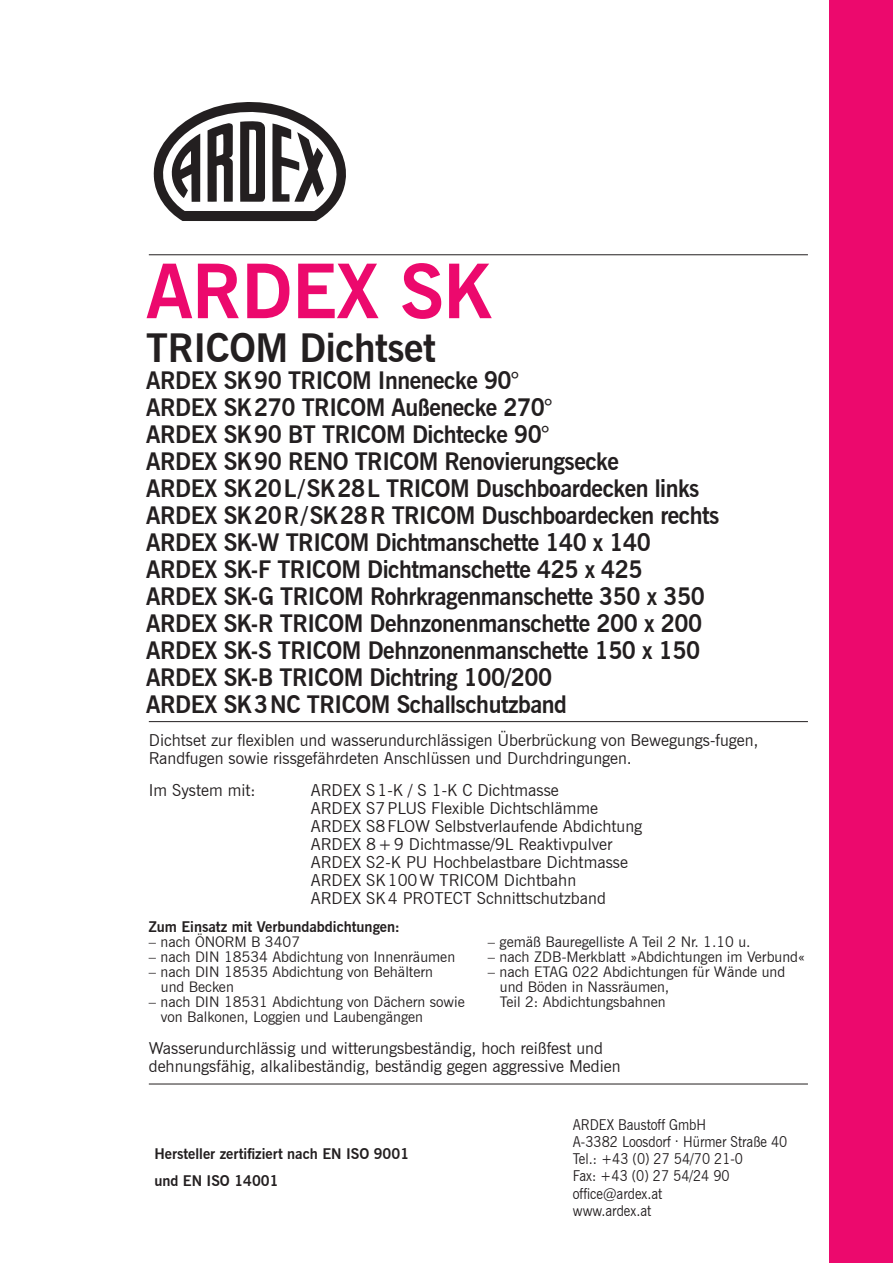
<style>
.page{position:relative;width:893px;height:1263px;background:#fff}
.page>*{position:absolute;margin:0;border:0;box-sizing:border-box;transform-origin:0 0}
.Produktname{font:700 75px "News Gothic BT";letter-spacing:-.01em;color:#ec096d}
.Produktbezeichnung{font:700 39px "News Gothic BT";letter-spacing:-.01em;color:#231f20}
.Produktbezeichnung-2{font:700 24px "News Gothic BT";letter-spacing:-.02em;color:#231f20}
.Eigenschaften{font:16.5px/18px "News Gothic BT";color:#231f20}
.t1{font:15px/17.2px "News Gothic BT";color:#231f20;scale:.9 1}
.Eigenschaften-2{font:14.7px "News Gothic BT";color:#231f20}
.Eigenschaften-3{font:700 14.7px "News Gothic BT";color:#231f20}
</style>
<div class="page">
<hr style="left:149px;top:254px;width:659px;height:1px;background:#231f20">
<hr style="left:149px;top:1084px;width:659px;height:1px;background:#231f20">
<div style="left:829px;top:0;width:64px;height:1263px;background:#ec096d"></div>
<svg style="left:153px;top:102px;width:193px;height:119px"></svg>
<hr style="left:149px;top:721px;width:659px;height:1px;background:#231f20">
<p class="Produktname" style="left:146px;top:246px;width:348px">ARDEX SK</p>
<p class="Produktbezeichnung" style="left:146px;top:324px;width:291px">TRICOM Dichtset</p>
<p class="Produktbezeichnung-2" style="left:146px;top:366px;width:374px">ARDEX SK90 TRICOM Innenecke 90°</p>
<p class="Produktbezeichnung-2" style="left:146px;top:393px;width:407px">ARDEX SK270 TRICOM Außenecke 270°</p>
<p class="Produktbezeichnung-2" style="left:146px;top:420px;width:404px">ARDEX SK90 BT TRICOM Dichtecke 90°</p>
<p class="Produktbezeichnung-2" style="left:146px;top:447px;width:474px">ARDEX SK90 RENO TRICOM Renovierungsecke</p>
<p class="Produktbezeichnung-2" style="left:146px;top:474px;width:555px">ARDEX SK20L/SK28L TRICOM Duschboardecken links</p>
<p class="Produktbezeichnung-2" style="left:146px;top:501px;width:575px">ARDEX SK20R/SK28R TRICOM Duschboardecken rechts</p>
<p class="Produktbezeichnung-2" style="left:146px;top:528px;width:506px">ARDEX SK-W TRICOM Dichtmanschette 140 x 140</p>
<p class="Produktbezeichnung-2" style="left:146px;top:555px;width:498px">ARDEX SK-F TRICOM Dichtmanschette 425 x 425</p>
<p class="Produktbezeichnung-2" style="left:146px;top:582px;width:560px">ARDEX SK-G TRICOM Rohrkragenmanschette 350 x 350</p>
<p class="Produktbezeichnung-2" style="left:146px;top:609px;width:557px">ARDEX SK-R TRICOM Dehnzonenmanschette 200 x 200</p>
<p class="Produktbezeichnung-2" style="left:146px;top:636px;width:555px">ARDEX SK-S TRICOM Dehnzonenmanschette 150 x 150</p>
<p class="Produktbezeichnung-2" style="left:146px;top:663px;width:407px">ARDEX SK-B TRICOM Dichtring 100/200</p>
<p class="Produktbezeichnung-2" style="left:146px;top:690px;width:422px">ARDEX SK3NC TRICOM Schallschutzband</p>
<p class="Eigenschaften" style="left:149px;top:731px;width:611px">Dichtset zur flexiblen und wasserundurchlässigen Überbrückung von Bewegungs-fugen,<br>Randfugen sowie rissgefährdeten Anschlüssen und Durchdringungen.</p>
<p class="Eigenschaften" style="left:149px;top:780px;width:108px">Im System mit:</p>
<p class="Eigenschaften" style="left:311px;top:780px;width:333px">ARDEX S1-K / S 1-K C Dichtmasse<br>ARDEX S7PLUS Flexible Dichtschlämme ARDEX S8FLOW Selbstverlaufende Abdichtung ARDEX 8+9 Dichtmasse/9L Reaktivpulver ARDEX S2-K PU Hochbelastbare Dichtmasse ARDEX SK100W TRICOM Dichtbahn<br>ARDEX SK4 PROTECT Schnittschutzband</p>
<p class="Eigenschaften-3" style="left:149px;top:918px;width:253px">Zum Einsatz mit Verbundabdichtungen:</p>
<p class="Eigenschaften-2" style="left:149px;top:933px;width:153px">– nach ÖNORM B 3407</p>
<p class="Eigenschaften-2" style="left:488px;top:933px;width:264px">– gemäß Bauregelliste A Teil 2 Nr. 1.10 u.</p>
<p class="Eigenschaften-2" style="left:149px;top:948px;width:308px">– nach DIN 18534 Abdichtung von Innenräumen</p>
<p class="Eigenschaften-2" style="left:488px;top:948px;width:319px">– nach ZDB-Merkblatt »Abdichtungen im Verbund«</p>
<p class="Eigenschaften-2" style="left:149px;top:963px;width:286px">– nach DIN 18535 Abdichtung von Behältern</p>
<p class="Eigenschaften-2" style="left:488px;top:963px;width:299px">– nach ETAG 022 Abdichtungen für Wände und</p>
<p class="Eigenschaften-2" style="left:161px;top:978px;width:75px">und Becken</p>
<p class="Eigenschaften-2" style="left:500px;top:978px;width:171px">und Böden in Nassräumen,</p>
<p class="Eigenschaften-2" style="left:149px;top:993px;width:317px">– nach DIN 18531 Abdichtung von Dächern sowie</p>
<p class="Eigenschaften-2" style="left:500px;top:993px;width:167px">Teil 2: Abdichtungsbahnen</p>
<p class="Eigenschaften-2" style="left:161px;top:1008px;width:264px">von Balkonen, Loggien und Laubengängen</p>
<p class="Eigenschaften" style="left:149px;top:1038px;width:473px">Wasserundurchlässig und witterungsbeständig, hoch reißfest und dehnungsfähig, alkalibeständig, beständig gegen aggressive Medien</p>
<p class="Eigenschaften-3" style="left:154px;top:1145px;width:256px">Hersteller zertifiziert nach EN ISO 9001</p>
<p class="Eigenschaften-3" style="left:154px;top:1172px;width:126px">und EN ISO 14001</p>
<p class="t1" style="left:573px;top:1115px;width:240px">ARDEX Baustoff GmbH<br>A-3382 Loosdorf . Hürmer Straße 40<br>Tel.: +43 (0) 27 54/70 21-0<br>Fax: +43 (0) 27 54/24 90 office@ardex.at<br>www.ardex.at</p>
</div>
